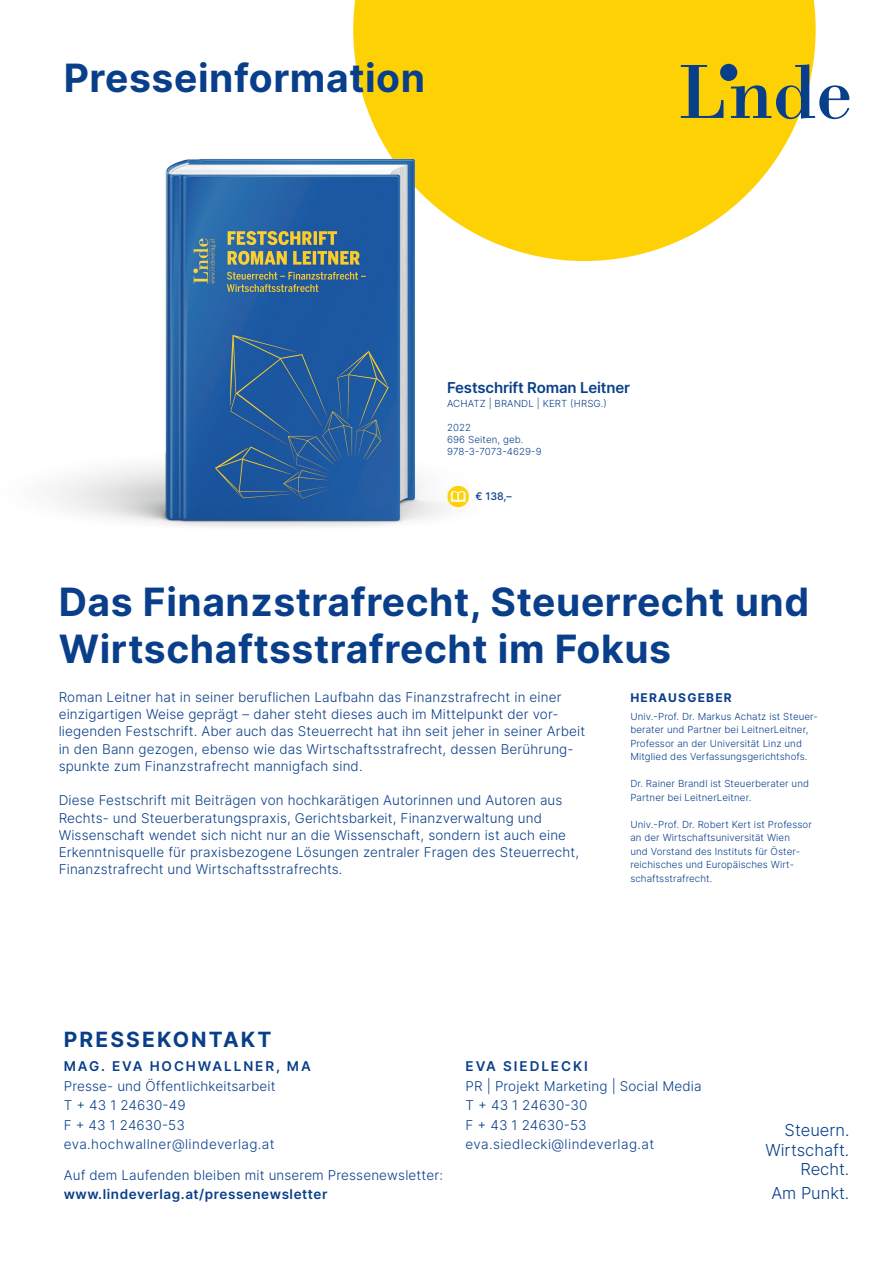
<style>
.page{position:relative;width:893px;height:1263px;background:#fff}
.page>*{position:absolute;margin:0;border:0;box-sizing:border-box;transform-origin:0 0}
.Headline{font:700 39px/46.8px "Inter";letter-spacing:.015em;color:#093f8a}
.AutorInnen{font:700 21px "Inter";letter-spacing:.1em;color:#093f8a}
.t1{font:300 16.5px/19.5px "Inter";color:#093f8a;text-align:right}
.Buchtitel{font:600 15px "Inter";letter-spacing:-.01em;color:#093f8a}
.Fließtext{font:300 13.5px/17.2px "Inter";letter-spacing:.01em;color:#093f8a}
.Fließtext-2{font:300 13.5px "Inter";letter-spacing:.03em;color:#093f8a}
.Fließtext-3{font:600 13.5px "Inter";letter-spacing:.14em;color:#093f8a}
.AutorInnen-2{font:700 12px "Inter";letter-spacing:.1em;color:#093f8a}
.Doppelpreis-Charlott{font:500 10.5px "Inter";color:#093f8a}
.AutorInnen-3{font:300 9.75px/13.5px "Inter";letter-spacing:.01em;color:#093f8a}
.Bibliografie{font:300 9.75px/12px "Inter";letter-spacing:.01em;color:#093f8a}
.Buchtitel-2{font:300 9.75px "Inter";letter-spacing:.01em;color:#093f8a}
.s1{font-weight:600}
</style>
<div class="page">
<svg style="left:353px;top:0;width:463px;height:210px;background:#fed621"></svg>
<svg style="left:731px;top:64px;width:118px;height:55px"></svg>
<div style="left:720px;top:64px;width:17px;height:17px;background:#093f8a;border-radius:50%"></div>
<img style="left:54px;top:64px;width:676px;height:463px">
<div style="left:445px;top:486px;width:26px;height:21px;background:#fed105;opacity:.75"></div>
<svg style="left:450px;top:491px;width:16px;height:11px"></svg>
<p class="Headline" style="left:64px;top:54px;width:363px">Presseinformation</p>
<p class="Buchtitel" style="left:447px;top:377px;width:185px">Festschrift Roman Leitner</p>
<p class="Buchtitel-2" style="left:447px;top:396px;width:161px">ACHATZ | BRANDL | KERT (HRSG.)</p>
<p class="Bibliografie" style="left:447px;top:421px;width:26px">2022</p>
<p class="Bibliografie" style="left:447px;top:433px;width:96px">696 Seiten, geb.<br>978-3-7073-4629-9</p>
<p class="Doppelpreis-Charlott" style="left:476px;top:489px;width:38px">€ 138,–</p>
<p class="Headline" style="left:59px;top:577px;width:752px">Das Finanzstrafrecht, Steuerrecht und<br>Wirtschaftsstrafrecht im Fokus</p>
<p class="Fließtext" style="left:59px;top:688px;width:528px">Roman Leitner hat in seiner beruflichen Laufbahn das Finanzstrafrecht in einer einzigartigen Weise geprägt – daher steht dieses auch im Mittelpunkt der vor&shy;liegenden Festschrift. Aber auch das Steuerrecht hat ihn seit jeher in seiner Arbeit in den Bann gezogen, ebenso wie das Wirtschaftsstrafrecht, dessen Berührung&shy;spunkte zum Finanzstrafrecht mannigfach sind.</p>
<p class="Fließtext" style="left:59px;top:791px;width:522px">Diese Festschrift mit Beiträgen von hochkarätigen Autorinnen und Autoren aus Rechts- und Steuerberatungspraxis, Gerichtsbarkeit, Finanzverwaltung und Wissenschaft wendet sich nicht nur an die Wissenschaft, sondern ist auch eine Erkenntnisquelle für praxisbezogene Lösungen zentraler Fragen des Steuerrecht, Finanzstrafrecht und Wirtschaftsstrafrechts.</p>
<p class="AutorInnen-2" style="left:630px;top:689px;width:103px">HERAUSGEBER</p>
<p class="AutorInnen-3" style="left:630px;top:709px;width:189px">Univ.-Prof. Dr. Markus Achatz ist Steuer&shy;berater und Partner bei LeitnerLeitner, Professor an der Universität Linz und Mitglied des Verfassungsgerichtshofs.</p>
<p class="AutorInnen-3" style="left:630px;top:776px;width:180px">Dr. Rainer Brandl ist Steuerberater und<br>Partner bei LeitnerLeitner.</p>
<p class="AutorInnen-3" style="left:630px;top:817px;width:183px">Univ.-Prof. Dr. Robert Kert ist Professor an der Wirtschaftsuniversität Wien<br>und Vorstand des Instituts für Öster&shy;reichisches und Europäisches Wirt&shy;schaftsstrafrecht.</p>
<p class="AutorInnen" style="left:64px;top:1024px;width:209px">PRESSEKONTAKT</p>
<p class="Fließtext-3" style="left:64px;top:1056px;width:249px">MAG. EVA HOCHWALLNER, MA</p>
<p class="Fließtext" style="left:64px;top:1077px;width:213px">Presse- und Öffentlichkeitsarbeit</p>
<p class="Fließtext" style="left:64px;top:1096px;width:123px">T + 43 1 24630-49</p>
<p class="Fließtext" style="left:64px;top:1116px;width:123px">F + 43 1 24630-53</p>
<p class="Fließtext-2" style="left:64px;top:1134px;width:212px">eva.hochwallner@lindeverlag.at</p>
<p class="Fließtext" style="left:64px;top:1165px;width:381px;line-height:19.5px">Auf dem Laufenden bleiben mit unserem Pressenewsletter: <span class="s1">www.lindeverlag.at/pressenewsletter</span></p>
<p class="Fließtext-3" style="left:466px;top:1056px;width:124px">EVA SIEDLECKI</p>
<p class="Fließtext" style="left:466px;top:1077px;width:237px">PR | Projekt Marketing | Social Media</p>
<p class="Fließtext" style="left:466px;top:1096px;width:123px">T + 43 1 24630-30</p>
<p class="Fließtext" style="left:466px;top:1116px;width:123px">F + 43 1 24630-53</p>
<p class="Fließtext-2" style="left:466px;top:1134px;width:190px">eva.siedlecki@lindeverlag.at</p>
<p class="t1" style="left:765px;top:1120px;width:85px">Steuern.<br>Wirtschaft.<br>Recht.</p>
<p class="t1" style="left:771px;top:1183px;width:80px">Am Punkt.</p>
</div>
